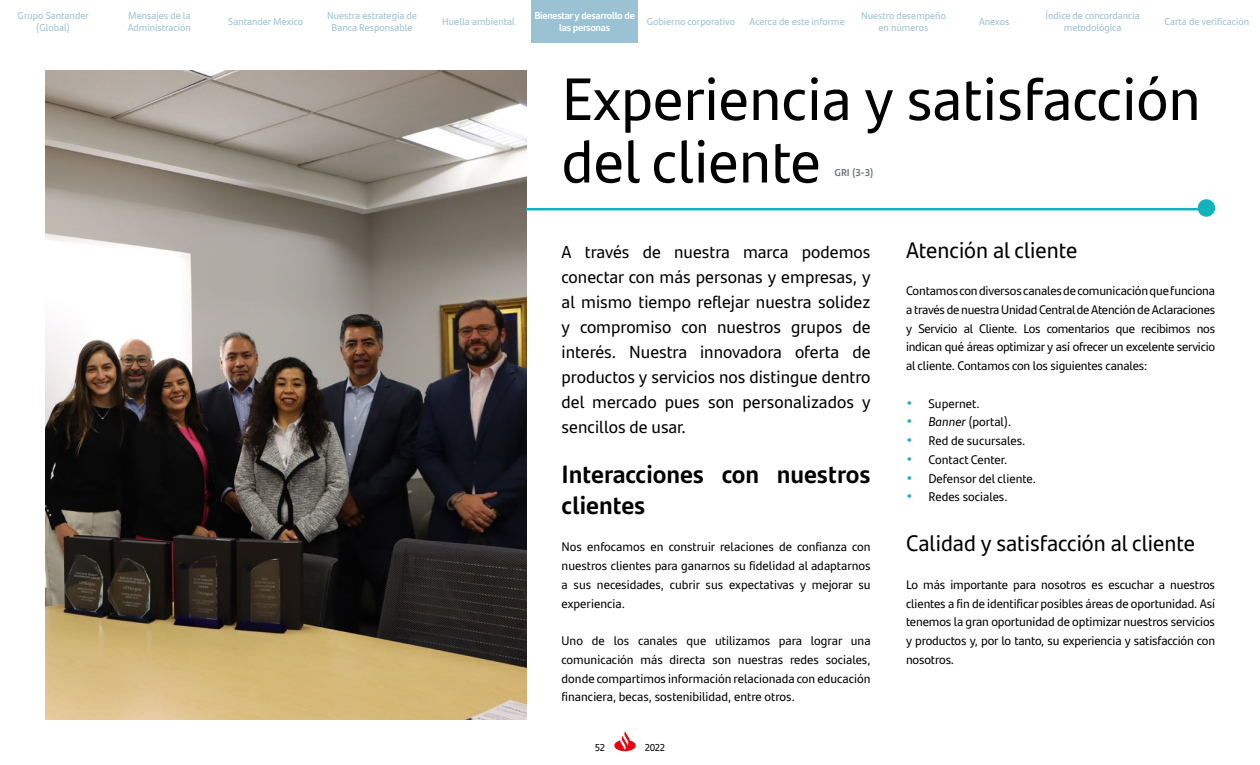
<style>
.page{position:relative;width:1260px;height:765px;background:#fff}
.page>*{position:absolute;margin:0;border:0;box-sizing:border-box;transform-origin:0 0}
.t1{font:60px/62.5px "Santander Text";color:#000}
.t2{font:700 25px/31.2px "Santander Text";color:#000}
.t3{font:22.5px "Santander Text";color:#000}
.t4{font:17.5px/25px "Santander Text";color:#000;text-align:justify}
.t5{font:12.5px/18.8px "Santander Text";color:#000;text-align:justify}
.t6{font:10px/12px "Santander Text";color:#9bc2d2;text-align:center}
.t7{font:700 10px/12px "Santander Text";letter-spacing:-.03em;color:#fff;text-align:center}
.t8{font:700 10px "Santander Text";color:#6f787a}
.t9{font:10px "Santander Headline";letter-spacing:-.05em;color:#000}
.s1{font-weight:700;font-size:15px;color:#21aebb}
.s2{font-style:italic}
</style>
<div class="page">
<svg style="left:614px;top:731px;width:22px;height:20px"></svg>
<div style="left:531px;top:0;width:107px;height:43px;background:#9bc2d2"></div>
<img style="left:45px;top:71px;width:481px;height:649px">
<hr style="left:526px;top:208px;width:680px;height:2px;background:#11b3bd">
<div style="left:1198px;top:199px;width:17px;height:18px;background:#11b3bd;border-radius:50%"></div>
<p class="t6" style="left:18px;top:9px;width:73px">Grupo Santander (Global)</p>
<p class="t6" style="left:228px;top:15px;width:76px">Santander México</p>
<p class="t6" style="left:327px;top:9px;width:91px">Nuestra estrategia de<br>Banca Responsable</p>
<p class="t6" style="left:442px;top:15px;width:74px">Huella ambiental</p>
<p class="t7" style="left:534px;top:9px;width:102px">Bienestar y desarrollo de las personas</p>
<p class="t6" style="left:647px;top:15px;width:90px">Gobierno corporativo</p>
<p class="t6" style="left:750px;top:15px;width:97px">Acerca de este informe</p>
<p class="t6" style="left:861px;top:9px;width:86px">Nuestro desempeño en números</p>
<p class="t6" style="left:979px;top:15px;width:32px">Anexos</p>
<p class="t6" style="left:128px;top:9px;width:65px;text-align:left">Mensajes de la<br>Administración</p>
<p class="t6" style="left:1046px;top:9px;width:96px">Índice de concordancia metodológica</p>
<p class="t6" style="left:1165px;top:15px;width:86px">Carta de verificación</p>
<h1 class="t1" style="left:562px;top:65px;width:641px">Experiencia y satisfacción del cliente</h1>
<p class="t8" style="left:835px;top:165px;width:41px">GRI (3-3)</p>
<p class="t4" style="left:562px;top:238px;width:310px">A través de nuestra marca podemos conectar con más personas y empresas, y al mismo tiempo reflejar nuestra solidez y compromiso con nuestros grupos de interés. Nuestra innovadora oferta de productos y servicios nos distingue dentro del mercado pues son personalizados y sencillos de usar.</p>
<h2 class="t2" style="left:562px;top:457px;width:310px">Interacciones con nuestros clientes</h2>
<p class="t5" style="left:562px;top:537px;width:310px">Nos enfocamos en construir relaciones de confianza con nuestros clientes para ganarnos su fidelidad al adaptarnos a sus necesidades, cubrir sus expectativas y mejorar su experiencia.</p>
<p class="t5" style="left:562px;top:631px;width:310px">Uno de los canales que utilizamos para lograr una comunicación más directa son nuestras redes sociales, donde compartimos información relacionada con educación financiera, becas, sostenibilidad, entre otros.</p>
<p class="t9" style="left:595px;top:740px;width:12px">52</p>
<p class="t9" style="left:645px;top:740px;width:22px">2022</p>
<h3 class="t3" style="left:906px;top:233px;width:173px">Atención al cliente</h3>
<p class="t5" style="left:906px;top:281px;width:311px">Contamos con diversos canales de comunicación que funciona a través de nuestra Unidad Central de Atención de Aclaraciones y Servicio al Cliente. Los comentarios que recibimos nos indican qué áreas optimizar y así ofrecer un excelente servicio al cliente. Contamos con los siguientes canales:</p>
<p class="t5" style="left:906px;top:393px;width:75px"><span class="s1">•</span> Supernet.</p>
<p class="t5" style="left:906px;top:412px;width:107px"><span class="s1">•</span> <span class="s2">Banner</span> (portal).</p>
<p class="t5" style="left:906px;top:431px;width:121px"><span class="s1">•</span> Red de sucursales.</p>
<p class="t5" style="left:906px;top:449px;width:103px"><span class="s1">•</span> Contact Center.</p>
<p class="t5" style="left:906px;top:468px;width:131px"><span class="s1">•</span> Defensor del cliente.</p>
<p class="t5" style="left:906px;top:487px;width:103px"><span class="s1">•</span> Redes sociales.</p>
<h3 class="t3" style="left:906px;top:526px;width:291px">Calidad y satisfacción al cliente</h3>
<p class="t5" style="left:906px;top:574px;width:311px">Lo más importante para nosotros es escuchar a nuestros clientes a fin de identificar posibles áreas de oportunidad. Así tenemos la gran oportunidad de optimizar nuestros servicios y productos y, por lo tanto, su experiencia y satisfacción con nosotros.</p>
</div>
